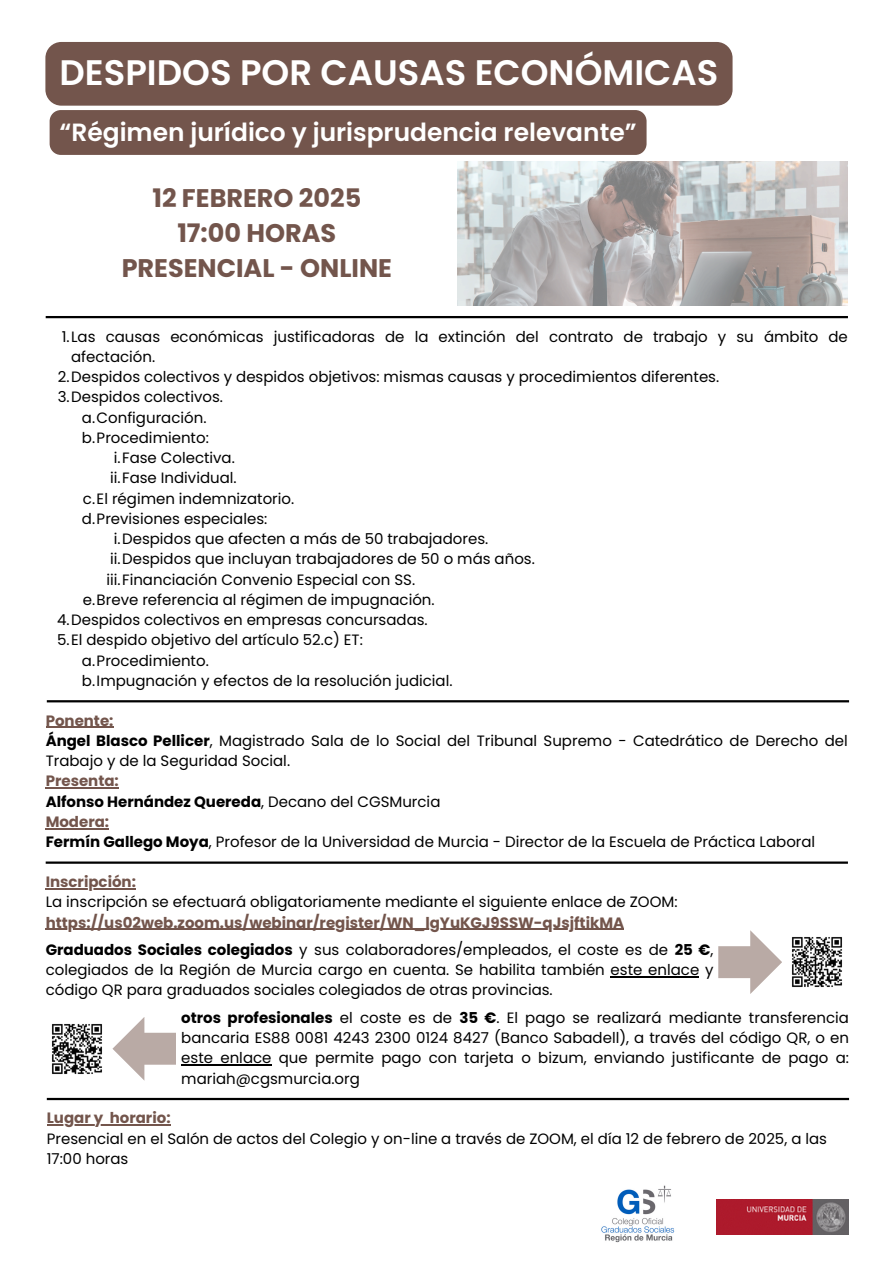
<style>
.page{position:relative;width:894px;height:1264px;background:#fff}
.page>*{position:absolute;margin:0;border:0;box-sizing:border-box;transform-origin:0 0}
.t1{font:600 35.4px "Poppins";color:#fff}
.t2{font:700 25.5px/34.8px "Poppins";color:#73554c;text-align:center}
.t3{font:600 24.9px "Poppins";color:#fff}
.t4{font:15px/20.2px "Poppins";color:#000}
.t5{font:700 15px "Poppins";color:#73554c}
.t6{font:700 15px "Poppins";color:#000}
.s1{font-weight:700}
.s2{font-weight:400}
</style>
<div class="page">
<img style="left:457px;top:162px;width:390px;height:144px">
<hr style="left:47px;top:700px;width:801px;height:2px;background:#000">
<hr style="left:46px;top:861px;width:801px;height:2px;background:#000">
<hr style="left:46px;top:316px;width:801px;height:2px;background:#000">
<hr style="left:47px;top:1097px;width:801px;height:3px;background:#000">
<img style="left:601px;top:1185px;width:74px;height:58px">
<img style="left:716px;top:1199px;width:132px;height:35px">
<img style="left:792px;top:937px;width:50px;height:50px">
<img style="left:52px;top:1024px;width:50px;height:50px">
<svg style="left:718px;top:930px;width:64px;height:64px"></svg>
<svg style="left:112px;top:1017px;width:64px;height:63px"></svg>
<div style="left:45px;top:42px;width:687px;height:64px;background:#73554c;border-radius:16px"></div>
<div style="left:50px;top:110px;width:596px;height:45px;background:#73554c;border-radius:11px"></div>
<hr style="left:46px;top:726px;width:67px;height:2px;background:#73554c">
<hr style="left:46px;top:787px;width:73px;height:1px;background:#73554c">
<hr style="left:46px;top:828px;width:63px;height:1px;background:#73554c">
<hr style="left:46px;top:888px;width:90px;height:1px;background:#73554c">
<hr style="left:46px;top:928px;width:578px;height:1px;background:#73554c">
<hr style="left:610px;top:976px;width:89px;height:1px;background:#000">
<hr style="left:181px;top:1064px;width:90px;height:1px;background:#000">
<hr style="left:47px;top:1124px;width:56px;height:1px;background:#73554c">
<hr style="left:110px;top:1124px;width:60px;height:1px;background:#73554c">
<h1 class="t1" style="left:60px;top:48px;width:660px">DESPIDOS POR CAUSAS ECONÓMICAS</h1>
<p class="t3" style="left:60px;top:115px;width:578px">“Régimen jurídico y jurisprudencia relevante”</p>
<h3 class="t2" style="left:122px;top:181px;width:272px">12 FEBRERO 2025<br>17:00 HORAS<br>PRESENCIAL - ONLINE</h3>
<h2 class="t4" style="left:71px;top:326px;width:778px;text-indent:-9px">1.Las causas económicas justificadoras de la extinción del contrato de trabajo y su ámbito de afectación.</h2>
<p class="t4" style="left:58px;top:366px;width:662px">2.Despidos colectivos y despidos objetivos: mismas causas y procedimientos diferentes.</p>
<p class="t4" style="left:58px;top:387px;width:167px">3.Despidos colectivos.</p>
<p class="t4" style="left:82px;top:407px;width:126px">a.Configuración.</p>
<p class="t4" style="left:82px;top:427px;width:128px">b.Procedimiento:</p>
<p class="t4" style="left:114px;top:447px;width:122px">i.Fase Colectiva.</p>
<p class="t4" style="left:110px;top:468px;width:128px">ii.Fase Individual.</p>
<p class="t4" style="left:83px;top:488px;width:213px">c.El régimen indemnizatorio.</p>
<p class="t4" style="left:82px;top:508px;width:187px">d.Previsiones especiales:</p>
<p class="t4" style="left:114px;top:528px;width:376px">i.Despidos que afecten a más de 50 trabajadores.</p>
<p class="t4" style="left:110px;top:549px;width:426px">ii.Despidos que incluyan trabajadores de 50 o más años.</p>
<p class="t4" style="left:106px;top:569px;width:310px">iii.Financiación Convenio Especial con SS.</p>
<p class="t4" style="left:83px;top:589px;width:353px">e.Breve referencia al régimen de impugnación.</p>
<p class="t4" style="left:57px;top:609px;width:372px">4.Despidos colectivos en empresas concursadas.</p>
<p class="t4" style="left:57px;top:630px;width:307px">5.El despido objetivo del artículo 52.c) ET:</p>
<p class="t4" style="left:82px;top:650px;width:128px">a.Procedimiento.</p>
<p class="t4" style="left:82px;top:670px;width:372px">b.Impugnación y efectos de la resolución judicial.</p>
<p class="t5" style="left:46px;top:710px;width:69px">Ponente:</p>
<p class="t4" style="left:46px;top:730px;width:803px"><span class="s1">Ángel Blasco Pellicer</span>, Magistrado Sala de lo Social del Tribunal Supremo - Catedrático de Derecho del<br>Trabajo y de la Seguridad Social.</p>
<p class="t5" style="left:46px;top:770px;width:75px">Presenta:</p>
<p class="t6" style="left:46px;top:791px;width:396px">Alfonso Hernández Quereda<span class="s2">, Decano del CGSMurcia</span></p>
<p class="t5" style="left:46px;top:811px;width:65px">Modera:</p>
<p class="t4" style="left:46px;top:831px;width:770px"><span class="s1">Fermín Gallego Moya</span>, Profesor de la Universidad de Murcia - Director de la Escuela de Práctica Laboral</p>
<p class="t5" style="left:46px;top:871px;width:92px">Inscripción:</p>
<p class="t4" style="left:46px;top:891px;width:633px">La inscripción se efectuará obligatoriamente mediante el siguiente enlace de ZOOM:</p>
<p class="t5" style="left:46px;top:911px;width:579px">https://us02web.zoom.us/webinar/register/WN_lgYuKGJ9SSW-qJsjftikMA</p>
<p class="t4" style="left:46px;top:939px;width:669px;text-align:justify"><span class="s1">Graduados Sociales colegiados</span> y sus colaboradores/empleados, el coste es de <span class="s1">25 €</span>, colegiados de la Región de Murcia cargo en cuenta. Se habilita también este enlace y código QR para graduados sociales colegiados de otras provincias.</p>
<p class="t4" style="left:181px;top:1007px;width:669px;text-align:justify"><span class="s1">otros profesionales</span> el coste es de <span class="s1">35 €</span>. El pago se realizará mediante transferencia bancaria ES88 0081 4243 2300 0124 8427 (Banco Sabadell), a través del código QR, o en este enlace que permite pago con tarjeta o bizum, enviando justificante de pago a: mariah@cgsmurcia.org</p>
<p class="t5" style="left:47px;top:1107px;width:125px">Lugar y horario:</p>
<p class="t4" style="left:47px;top:1128px;width:781px">Presencial en el Salón de actos del Colegio y on-line a través de ZOOM, el día 12 de febrero de 2025, a las<br>17:00 horas</p>
</div>
